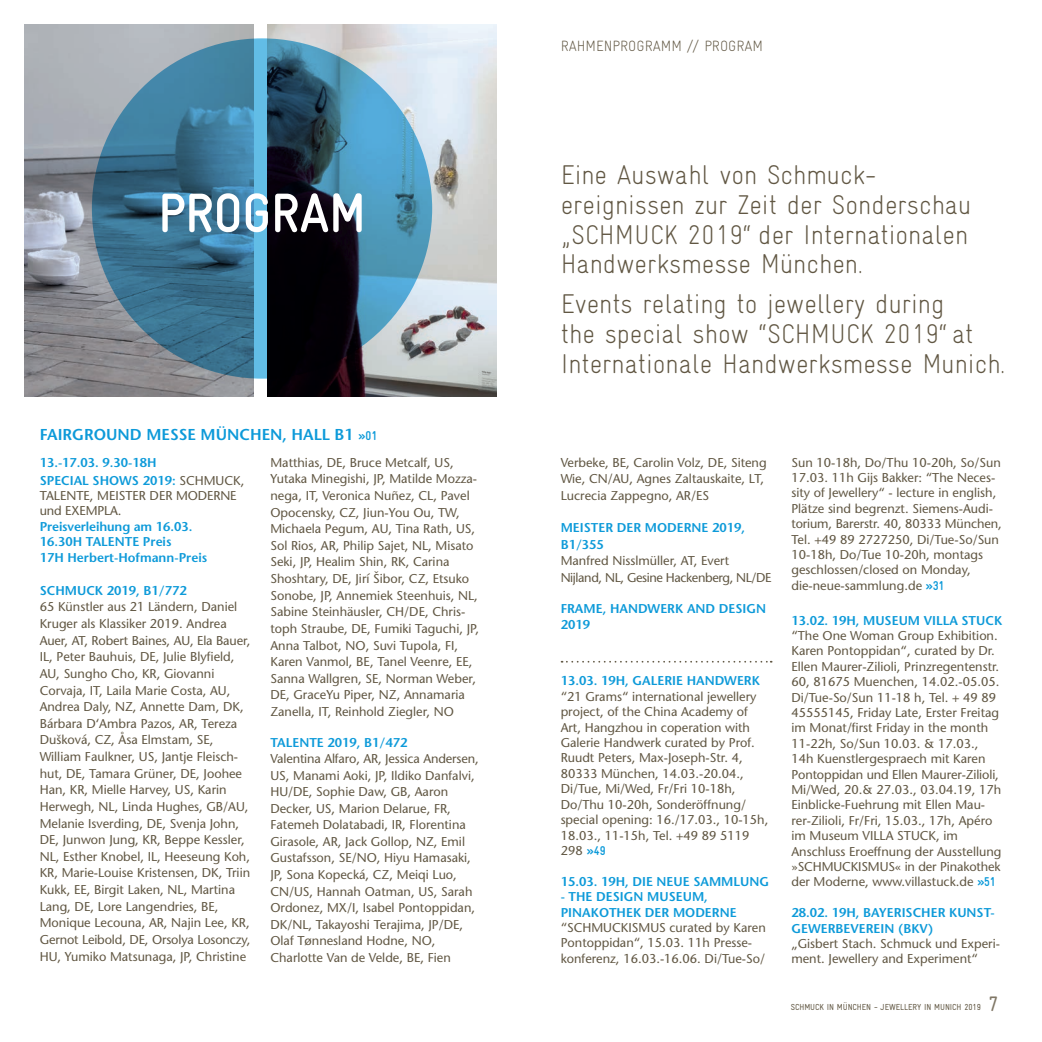
<style>
.page{position:relative;width:1042px;height:1042px;background:#fff}
.page>*{position:absolute;margin:0;border:0;box-sizing:border-box;transform-origin:0 0}
.t1{font:700 condensed 55.48px "Gravur";letter-spacing:-.01em;color:#fff}
.t2{font:300 27.12px/29.8px "Gravur Condensed";color:#615743}
.t3{font:21px "Gravur Condensed";color:#807766}
.t4{font:600 15.75px "Stone Sans";color:#0d9ad9}
.t5{font:300 14.88px "Gravur Condensed";color:#615743}
.t6{font:12.78px/16.6px "Stone Sans";color:#615743}
.t7{font:600 12.78px/15.4px "Stone Sans";color:#0d9ad9}
.t8{font:12.78px/16.6px "Stone Sans";letter-spacing:-.03em;color:#615743}
.t9{font:8.75px "Gravur Condensed";letter-spacing:-.01em;color:#615743}
.s1{font-family:"Gravur";font-weight:700;font-stretch:condensed;font-size:12.78px}
.s2{font-weight:400;color:#615743}
.s3{font-family:"Gravur";font-weight:700;font-stretch:condensed;color:#0d9ad9}
</style>
<div class="page">
<img style="left:267px;top:25px;width:229px;height:372px">
<img style="left:25px;top:25px;width:229px;height:372px">
<svg style="left:92px;top:38px;width:340px;height:341px;background:#346580"></svg>
<svg style="left:561px;top:661px;width:211px;height:1px"></svg>
<h1 class="t1" style="left:158px;top:182px;width:209px">PROGRAM</h1>
<p class="t4" style="left:40px;top:425px;width:339px">FAIRGROUND MESSE MÜNCHEN, HALL B1 <span class="s1">»01</span></p>
<p class="t7" style="left:40px;top:453px;width:206px;line-height:17.8px">13.-17.03. 9.30-18H<br>SPECIAL SHOWS 2019: <span class="s2">SCHMUCK,</span></p>
<p class="t6" style="left:40px;top:488px;width:198px;line-height:15.4px">TALENTE, MEISTER DER MODERNE und EXEMPLA.</p>
<p class="t7" style="left:40px;top:518px;width:169px">Preisverleihung am 16.03.<br>16.30H TALENTE Preis<br>17H Herbert-Hofmann-Preis</p>
<p class="t7" style="left:40px;top:582px;width:149px">SCHMUCK 2019, B1/772</p>
<p class="t6" style="left:40px;top:598px;width:212px">65 Künstler aus 21 Ländern, Daniel Kruger als Klassiker 2019. Andrea Auer, AT, Robert Baines, AU, Ela Bauer, IL, Peter Bauhuis, DE, Julie Blyfield, AU, Sungho Cho, KR, Giovanni Corvaja, IT, Laila Marie Costa, AU, Andrea Daly, NZ, Annette Dam, DK, Bárbara D‘Ambra Pazos, AR, Tereza Dušková, CZ, Åsa Elmstam, SE, William Faulkner, US, Jantje Fleisch&shy;hut, DE, Tamara Grüner, DE, Joohee Han, KR, Mielle Harvey, US, Karin Herwegh, NL, Linda Hughes, GB/AU, Melanie Isverding, DE, Svenja John, DE, Junwon Jung, KR, Beppe Kessler, NL, Esther Knobel, IL, Heeseung Koh, KR, Marie-Louise Kristensen, DK, Triin Kukk, EE, Birgit Laken, NL, Martina Lang, DE, Lore Langendries, BE, Monique Lecouna, AR, Najin Lee, KR, Gernot Leibold, DE, Orsolya Losonczy, HU, Yumiko Matsunaga, JP, Christine</p>
<p class="t6" style="left:270px;top:454px;width:210px">Matthias, DE, Bruce Metcalf, US, Yutaka Minegishi, JP, Matilde Mozza&shy;nega, IT, Veronica Nuñez, CL, Pavel Opocensky, CZ, Jiun-You Ou, TW, Michaela Pegum, AU, Tina Rath, US, Sol Rios, AR, Philip Sajet, NL, Misato Seki, JP, Healim Shin, RK, Carina Shoshtary, DE, Jirí Šibor, CZ, Etsuko Sonobe, JP, Annemiek Steenhuis, NL, Sabine Steinhäusler, CH/DE, Chris&shy;toph Straube, DE, Fumiki Taguchi, JP, Anna Talbot, NO, Suvi Tupola, FI, Karen Vanmol, BE, Tanel Veenre, EE, Sanna Wallgren, SE, Norman Weber, DE, GraceYu Piper, NZ, Annamaria Zanella, IT, Reinhold Ziegler, NO</p>
<p class="t7" style="left:270px;top:734px;width:139px">TALENTE 2019, B1/472</p>
<p class="t6" style="left:270px;top:750px;width:210px">Valentina Alfaro, AR, Jessica Andersen, US, Manami Aoki, JP, Ildiko Danfalvi, HU/DE, Sophie Daw, GB, Aaron Decker, US, Marion Delarue, FR, Fatemeh Dolatabadi, IR, Florentina Girasole, AR, Jack Gollop, NZ, Emil Gustafsson, SE/NO, Hiyu Hamasaki, JP, Sona Kopecká, CZ, Meiqi Luo, CN/US, Hannah Oatman, US, Sarah Ordonez, MX/I, Isabel Pontoppidan, DK/NL, Takayoshi Terajima, JP/DE, Olaf Tønnesland Hodne, NO, Charlotte Van de Velde, BE, Fien</p>
<p class="t5" style="left:561px;top:38px;width:204px">RAHMENPROGRAMM // PROGRAM</p>
<h2 class="t2" style="left:561px;top:160px;width:412px">Eine Auswahl von Schmuck&shy;ereignissen zur Zeit der Sonderschau „SCHMUCK 2019“ der Internationalen<br>Handwerksmesse München.</h2>
<h2 class="t2" style="left:561px;top:289px;width:446px">Events relating to jewellery during<br>the special show “SCHMUCK 2019“ at<br>Internationale Handwerksmesse Munich.</h2>
<p class="t6" style="left:561px;top:454px;width:207px">Verbeke, BE, Carolin Volz, DE, Siteng<br>Wie, CN/AU, Agnes Zaltauskaite, LT,<br>Lucrecia Zappegno, AR/ES</p>
<p class="t7" style="left:561px;top:519px;width:186px;line-height:16.6px">MEISTER DER MODERNE 2019,<br>B1/355</p>
<p class="t8" style="left:561px;top:552px;width:212px">Manfred Nisslmüller, AT, Evert<br>Nijland, NL, Gesine Hackenberg, NL/DE</p>
<p class="t7" style="left:561px;top:600px;width:207px;line-height:16.6px">FRAME, HANDWERK AND DESIGN<br>2019</p>
<p class="t7" style="left:561px;top:673px;width:201px">13.03. 19H, GALERIE HANDWERK</p>
<p class="t6" style="left:561px;top:688px;width:209px;line-height:15.4px">“21 Grams“ international jewellery project, of the China Academy of<br>Art, Hangzhou in coperation with<br>Galerie Handwerk curated by Prof.<br>Ruudt Peters, Max-Joseph-Str. 4,<br>80333 München, 14.03.-20.04.,<br>Di/Tue, Mi/Wed, Fr/Fri 10-18h,<br>Do/Thu 10-20h, Sonderöffnung/ special opening: 16./17.03., 10-15h,<br>18.03., 11-15h, Tel. +49 89 5119<br>298 <span class="s3">»49</span></p>
<p class="t7" style="left:561px;top:873px;width:210px">15.03. 19H, DIE NEUE SAMMLUNG</p>
<p class="t7" style="left:561px;top:889px;width:177px">- THE DESIGN MUSEUM,<br>PINAKOTHEK DER MODERNE</p>
<p class="t6" style="left:561px;top:919px;width:207px;line-height:15.4px">“SCHMUCKISMUS curated by Karen<br>Pontoppidan“, 15.03. 11h Presse&shy;konferenz, 16.03.-16.06. Di/Tue-So/</p>
<p class="t6" style="left:791px;top:454px;width:212px;line-height:15.4px">Sun 10-18h, Do/Thu 10-20h, So/Sun 17.03. 11h Gijs Bakker: “The Neces&shy;sity of Jewellery“ - lecture in english, Plätze sind begrenzt. Siemens-Audi&shy;torium, Barerstr. 40, 80333 München, Tel. +49 89 2727250, Di/Tue-So/Sun 10-18h, Do/Tue 10-20h, montags geschlossen/closed on Monday, die-neue-sammlung.de <span class="s3">»31</span></p>
<p class="t7" style="left:791px;top:612px;width:212px">13.02. 19H, MUSEUM VILLA STUCK</p>
<p class="t6" style="left:791px;top:628px;width:212px;line-height:15.4px">“The One Woman Group Exhibition.<br>Karen Pontoppidan“, curated by Dr.<br>Ellen Maurer-Zilioli, Prinzregentenstr.<br>60, 81675 Muenchen, 14.02.-05.05.<br>Di/Tue-So/Sun 11-18 h, Tel. + 49 89<br>45555145, Friday Late, Erster Freitag im Monat/first Friday in the month 11-22h, So/Sun 10.03. &amp; 17.03., 14h Kuenstlergespraech mit Karen Pontoppidan und Ellen Maurer-Zilioli, Mi/Wed, 20.&amp; 27.03., 03.04.19, 17h Einblicke-Fuehrung mit Ellen Mau&shy;rer-Zilioli, Fr/Fri, 15.03., 17h, Apéro im Museum VILLA STUCK, im Anschluss Eroeffnung der Ausstellung »SCHMUCKISMUS« in der Pinakothek der Moderne, www.villastuck.de <span class="s3">»51</span></p>
<p class="t7" style="left:791px;top:905px;width:205px">28.02. 19H, BAYERISCHER KUNST-<br>GEWERBEVEREIN (BKV)</p>
<p class="t6" style="left:791px;top:936px;width:210px;line-height:15.4px">„Gisbert Stach. Schmuck und Experi&shy;ment. Jewellery and Experiment“</p>
<p class="t9" style="left:791px;top:1002px;width:192px">SCHMUCK IN MÜNCHEN - JEWELLERY IN MUNICH 2019</p>
<h3 class="t3" style="left:988px;top:992px;width:12px">7</h3>
</div>
